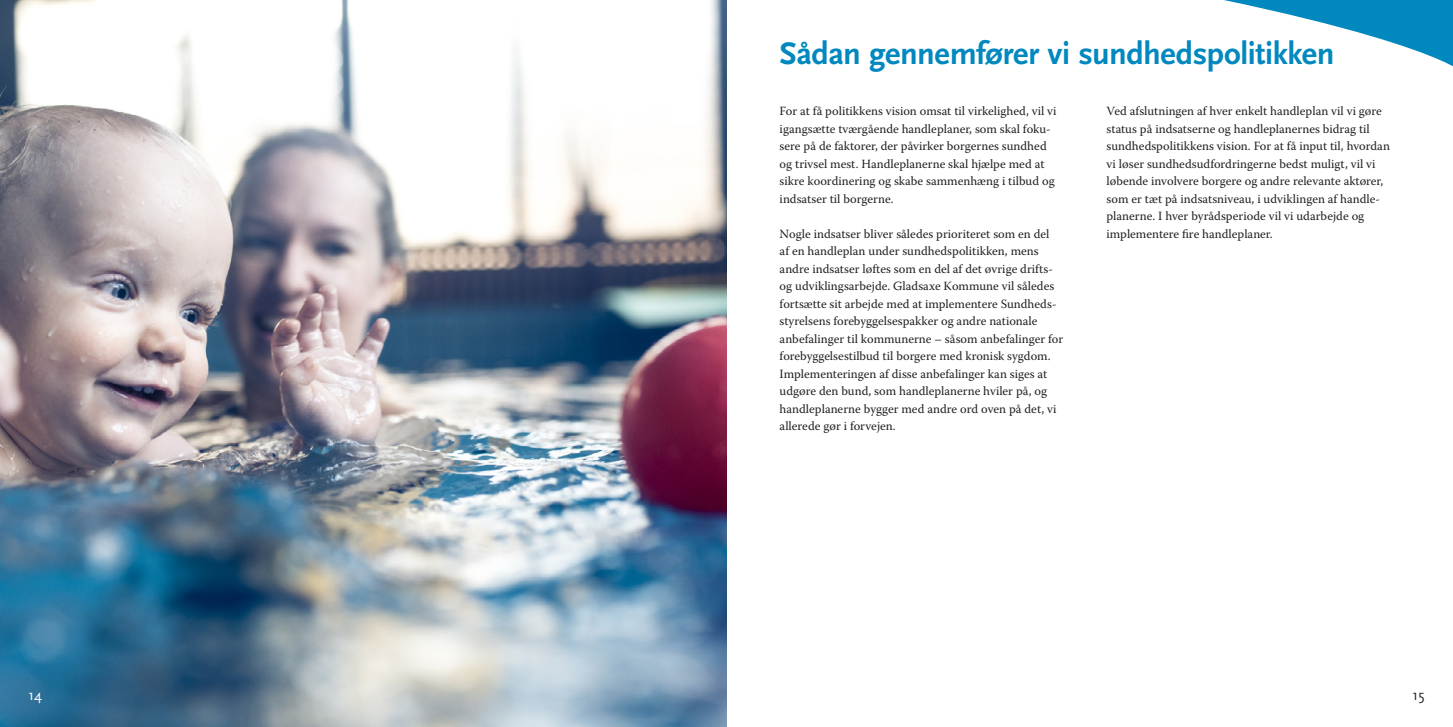
<style>
.page{position:relative;width:1453px;height:727px;background:#fff}
.page>*{position:absolute;margin:0;border:0;box-sizing:border-box;transform-origin:0 0}
.t1{font:700 32.5px "Scala Sans";letter-spacing:-.015em;color:#0088bf}
.t2{font:15px "Scala Sans";color:#fff}
.t3{font:15px "Scala Sans";color:#231f20}
.t4{font:12.5px/17.5px "Warnock Pro";color:#231f20}
</style>
<div class="page">
<img style="left:0;top:0;width:726px;height:726px">
<svg style="left:364px;top:0;width:1089px;height:72px"></svg>
<h1 class="t1" style="left:780px;top:36px;width:556px">Sådan gennemfører vi sundhedspolitikken</h1>
<p class="t4" style="left:780px;top:102px;width:278px">For at få politikkens vision omsat til virkelighed, vil vi igangsætte tværgående handleplaner, som skal foku&shy;sere på de faktorer, der påvirker borgernes sundhed og trivsel mest. Handleplanerne skal hjælpe med at sikre koordinering og skabe sammenhæng i tilbud og indsatser til borgerne.</p>
<p class="t4" style="left:780px;top:224px;width:285px">Nogle indsatser bliver således prioriteret som en del<br>af en handleplan under sundhedspolitikken, mens andre indsatser løftes som en del af det øvrige drifts&shy;og udviklingsarbejde. Gladsaxe Kommune vil således fortsætte sit arbejde med at implementere Sundheds&shy;styrelsens forebyggelsespakker og andre nationale anbefalinger til kommunerne – såsom anbefalinger for forebyggelsestilbud til borgere med kronisk sygdom.<br>Implementeringen af disse anbefalinger kan siges at udgøre den bund, som handleplanerne hviler på, og handleplanerne bygger med andre ord oven på det, vi allerede gør i forvejen.</p>
<p class="t4" style="left:1106px;top:102px;width:285px">Ved afslutningen af hver enkelt handleplan vil vi gøre status på indsatserne og handleplanernes bidrag til sundhedspolitikkens vision. For at få input til, hvordan vi løser sundhedsudfordringerne bedst muligt, vil vi løbende involvere borgere og andre relevante aktører, som er tæt på indsatsniveau, i udviklingen af handle&shy;planerne. I hver byrådsperiode vil vi udarbejde og implementere fire handleplaner.</p>
<p class="t2" style="left:28px;top:687px;width:15px">14</p>
<p class="t3" style="left:1412px;top:687px;width:14px">15</p>
</div>
